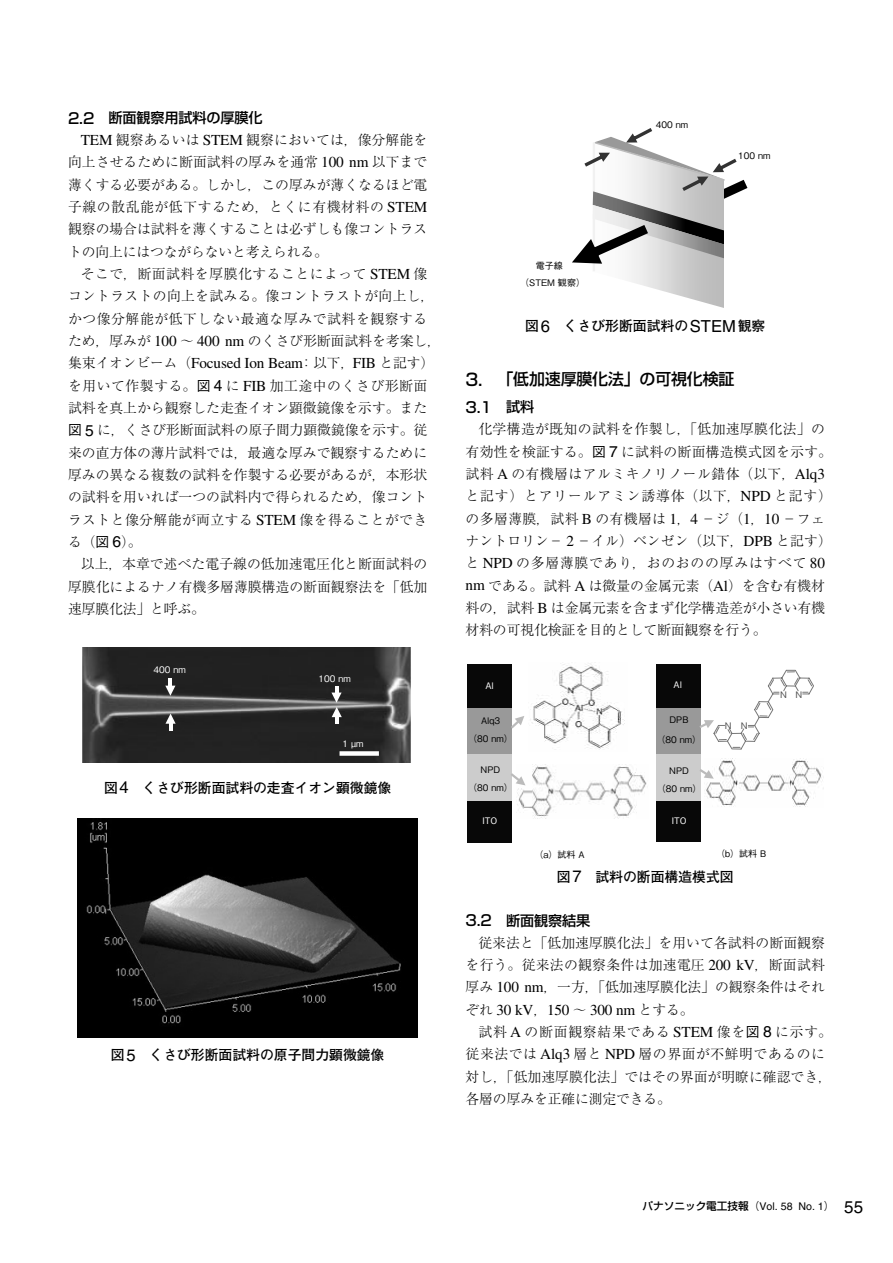
<style>
.page{position:relative;width:893px;height:1263px;background:#fff}
.page>*{position:absolute;margin:0;border:0;box-sizing:border-box;transform-origin:0 0}
.t1{font:15.9px "Shin Go Pro Medium 90 msp RKSJ H";letter-spacing:-.01em;color:#000}
.t2{font:15.15px "Times LT Std";letter-spacing:-.01em;color:#000}
.t3{font:15px "Shin Go Pro Medium 90 msp RKSJ H";color:#000}
.t4{font:14.1px "Shin Go Pro Medium 90 msp RKSJ H";letter-spacing:-.01em;color:#000}
.t5{font:13.8px/22.4px "Ryumin Pro Light 90 msp RKSJ H";color:#000;text-align:justify}
.t6{font:13.8px/22.4px "Ryumin Pro Light 90 msp RKSJ H";letter-spacing:.02em;color:#000}
.t7{font:13.8px "Futo Go B101 Pro Bold 90 msp RKSJ H";color:#000}
.t8{font:10.65px "Shin Go Pro Medium 90 msp RKSJ H";color:#000}
.t9{font:9px "Gothic BBB Pro Medium 90 msp RKSJ H";color:#000}
.t10{font:9px "Gothic BBB Pro Medium 90 msp RKSJ H";color:#fff}
.t11{font:9px "Gothic BBB Pro Medium 90 msp RKSJ H";color:#4d4d4d}
.s1{font-size:15px}
.s2{font-family:"Times LT Std";font-size:15.15px}
.s3{font-family:"Gothic BBB Pro Medium 90 msp RKSJ H"}
.s4{font-family:"Helvetica LT Std";font-size:15.6px}
.s5{font-family:"Helvetica LT Std";font-size:16.65px}
.s6{font-size:16.95px}
.s7{font-size:14.1px}
.s8{font-family:"Ryumin Pro Light 90 msp RKSJ H";font-size:13.8px}
.s9{font-family:"Helvetica LT Std"}
.s10{font-family:"Helvetica LT Std";font-size:16.95px}
</style>
<div class="page">
<img style="left:83px;top:648px;width:328px;height:114px">
<div style="left:340px;top:751px;width:39px;height:5px;background:#fff"></div>
<svg style="left:165px;top:678px;width:10px;height:18px"></svg>
<svg style="left:165px;top:713px;width:11px;height:17px"></svg>
<svg style="left:331px;top:686px;width:11px;height:38px"></svg>
<img style="left:78px;top:818px;width:339px;height:220px">
<img style="left:629px;top:264px;width:95px;height:44px">
<hr style="left:593px;top:142px;width:2px;height:129px;background:#f1f1f1">
<svg style="left:572px;top:128px;width:176px;height:136px"></svg>
<img style="left:517px;top:766px;width:130px;height:52px">
<img style="left:530px;top:663px;width:95px;height:87px">
<div style="left:468px;top:801px;width:44px;height:41px;background:#080808"></div>
<div style="left:468px;top:754px;width:44px;height:47px;background:#ccc"></div>
<div style="left:468px;top:708px;width:44px;height:46px;background:#999"></div>
<div style="left:468px;top:664px;width:44px;height:44px;background:#080808"></div>
<svg style="left:511px;top:716px;width:13px;height:12px"></svg>
<svg style="left:511px;top:773px;width:14px;height:12px"></svg>
<img style="left:706px;top:759px;width:117px;height:48px">
<div style="left:656px;top:801px;width:45px;height:41px;background:#080808"></div>
<div style="left:656px;top:754px;width:45px;height:47px;background:#ccc"></div>
<div style="left:656px;top:707px;width:45px;height:47px;background:#999"></div>
<div style="left:656px;top:664px;width:45px;height:43px;background:#080808"></div>
<svg style="left:699px;top:669px;width:115px;height:81px"></svg>
<svg style="left:700px;top:769px;width:14px;height:10px"></svg>
<p class="t4" style="left:68px;top:112px;width:196px"><span class="s1">2.2</span> 断面観察用試料の厚膜化</p>
<p class="t5" style="left:68px;top:131px;width:361px;text-indent:13px"><span class="s2">TEM</span> 観察あるいは <span class="s2">STEM</span> 観察においては，像分解能を向上させるために断面試料の厚みを通常 <span class="s2">100 nm</span> 以下まで薄くする必要がある。しかし，この厚みが薄くなるほど電子線の散乱能が低下するため，とくに有機材料の <span class="s2">STEM</span>観察の場合は試料を薄くすることは必ずしも像コントラストの向上にはつながらないと考えられる。</p>
<p class="t5" style="left:68px;top:264px;width:375px;text-align:left;text-indent:13px">そこで，断面試料を厚膜化することによって <span class="s2">STEM</span> 像コントラストの向上を試みる。像コントラストが向上し，かつ像分解能が低下しない最適な厚みで試料を観察するため，厚みが <span class="s2">100</span> ～ <span class="s2">400 nm</span> のくさび形断面試料を考案し，集束イオンビーム（<span class="s2">Focused Ion Beam</span>：以下，<span class="s2">FIB</span> と記す）を用いて作製する。<span class="s3">図</span> <span class="s4">4</span> に <span class="s2">FIB</span> 加工途中のくさび形断面試料を真上から観察した走査イオン顕微鏡像を示す。また<span class="s3">図</span> <span class="s4">5</span> に，くさび形断面試料の原子間力顕微鏡像を示す。従来の直方体の薄片試料では，最適な厚みで観察するために厚みの異なる複数の試料を作製する必要があるが，本形状の試料を用いれば一つの試料内で得られるため，像コントラストと像分解能が両立する <span class="s2">STEM</span> 像を得ることができる（<span class="s3">図</span> <span class="s4">6</span>）。</p>
<p class="t5" style="left:68px;top:555px;width:361px;text-indent:13px">以上，本章で述べた電子線の低加速電圧化と断面試料の厚膜化によるナノ有機多層薄膜構造の断面観察法を「低加速厚膜化法」と呼ぶ。</p>
<p class="t10" style="left:153px;top:666px;width:34px">400 nm</p>
<p class="t10" style="left:318px;top:675px;width:34px">100 nm</p>
<p class="t10" style="left:343px;top:740px;width:23px">1 µm</p>
<p class="t7" style="left:104px;top:782px;width:289px">図<span class="s5">4</span>　くさび形断面試料の走査イオン顕微鏡像</p>
<p class="t7" style="left:111px;top:1050px;width:275px">図<span class="s5">5</span>　くさび形断面試料の原子間力顕微鏡像</p>
<p class="t9" style="left:536px;top:262px;width:28px">電子線</p>
<p class="t9" style="left:520px;top:279px;width:66px">（STEM 観察）</p>
<p class="t9" style="left:656px;top:122px;width:34px">400 nm</p>
<p class="t9" style="left:738px;top:152px;width:34px">100 nm</p>
<p class="t7" style="left:525px;top:321px;width:242px">図<span class="s5">6</span>　くさび形断面試料の<span class="s5">STEM</span>観察</p>
<p class="t1" style="left:466px;top:373px;width:270px"><span class="s6">3.</span> 「低加速厚膜化法」の可視化検証</p>
<p class="t3" style="left:466px;top:402px;width:70px">3.1 <span class="s7">試料</span></p>
<p class="t6" style="left:466px;top:420px;width:368px;text-indent:13px">化学構造が既知の試料を作製し，「低加速厚膜化法」の有効性を検証する。<span class="s3">図</span> <span class="s4">7</span> に試料の断面構造模式図を示す。試料 <span class="s2">A</span> の有機層はアルミキノリノール錯体（以下，<span class="s2">Alq3</span>と記す）とアリールアミン誘導体（以下，<span class="s2">NPD</span> と記す）の多層薄膜，試料 <span class="s2">B</span> の有機層は <span class="s2">1</span>，<span class="s2">4</span> －ジ（<span class="s2">1</span>，<span class="s2">10</span> －フェナントロリン－ <span class="s2">2</span> －イル）ベンゼン（以下，<span class="s2">DPB</span> と記す）と <span class="s2">NPD</span> の多層薄膜であり，おのおのの厚みはすべて <span class="s2">80 nm</span> である。試料 <span class="s2">A</span> は微量の金属元素（<span class="s2">Al</span>）を含む有機材料の，試料 <span class="s2">B</span> は金属元素を含まず化学構造差が小さい有機材料の可視化検証を目的として断面観察を行う。</p>
<p class="t10" style="left:485px;top:682px;width:10px">Al</p>
<p class="t10" style="left:674px;top:681px;width:10px">Al</p>
<p class="t11" style="left:780px;top:691px;width:8px">N</p>
<p class="t11" style="left:795px;top:691px;width:8px">N</p>
<p class="t9" style="left:481px;top:717px;width:21px">Alq3</p>
<p class="t9" style="left:669px;top:716px;width:21px">DPB</p>
<p class="t11" style="left:725px;top:722px;width:8px">N</p>
<p class="t11" style="left:741px;top:722px;width:8px">N</p>
<p class="t9" style="left:468px;top:735px;width:46px">（80 nm）</p>
<p class="t9" style="left:481px;top:766px;width:21px">NPD</p>
<p class="t9" style="left:468px;top:784px;width:46px">（80 nm）</p>
<p class="t9" style="left:657px;top:736px;width:46px">（80 nm）</p>
<p class="t9" style="left:657px;top:785px;width:46px">（80 nm）</p>
<p class="t9" style="left:669px;top:767px;width:21px">NPD</p>
<p class="t10" style="left:483px;top:817px;width:16px">ITO</p>
<p class="t10" style="left:672px;top:817px;width:16px">ITO</p>
<p class="t9" style="left:535px;top:851px;width:52px">（a）試料 A</p>
<p class="t9" style="left:716px;top:851px;width:52px">（b）試料 B</p>
<p class="t7" style="left:557px;top:871px;width:178px">図<span class="s5">7</span>　試料の断面構造模式図</p>
<p class="t4" style="left:466px;top:915px;width:126px"><span class="s1">3.2</span> 断面観察結果</p>
<p class="t5" style="left:466px;top:933px;width:361px;text-indent:13px">従来法と「低加速厚膜化法」を用いて各試料の断面観察を行う。従来法の観察条件は加速電圧 <span class="s2">200 kV</span>，断面試料厚み <span class="s2">100 nm</span>，一方，「低加速厚膜化法」の観察条件はそれ</p>
<p class="t2" style="left:466px;top:1004px;width:229px"><span class="s8">ぞれ</span> 30 kV<span class="s8">，</span>150 <span class="s8">～</span> 300 nm <span class="s8">とする。</span></p>
<p class="t5" style="left:466px;top:1022px;width:368px;text-align:left;text-indent:13px">試料 <span class="s2">A</span> の断面観察結果である <span class="s2">STEM</span> 像を<span class="s3">図</span> <span class="s4">8</span> に示す。従来法では <span class="s2">Alq3</span> 層と <span class="s2">NPD</span> 層の界面が不鮮明であるのに対し，「低加速厚膜化法」ではその界面が明瞭に確認でき，各層の厚みを正確に測定できる。</p>
<p class="t8" style="left:642px;top:1201px;width:222px">パナソニック電工技報<span class="s3">（</span><span class="s9">Vol. 58 No. 1</span><span class="s3">）</span> <span class="s10">55</span></p>
</div>
